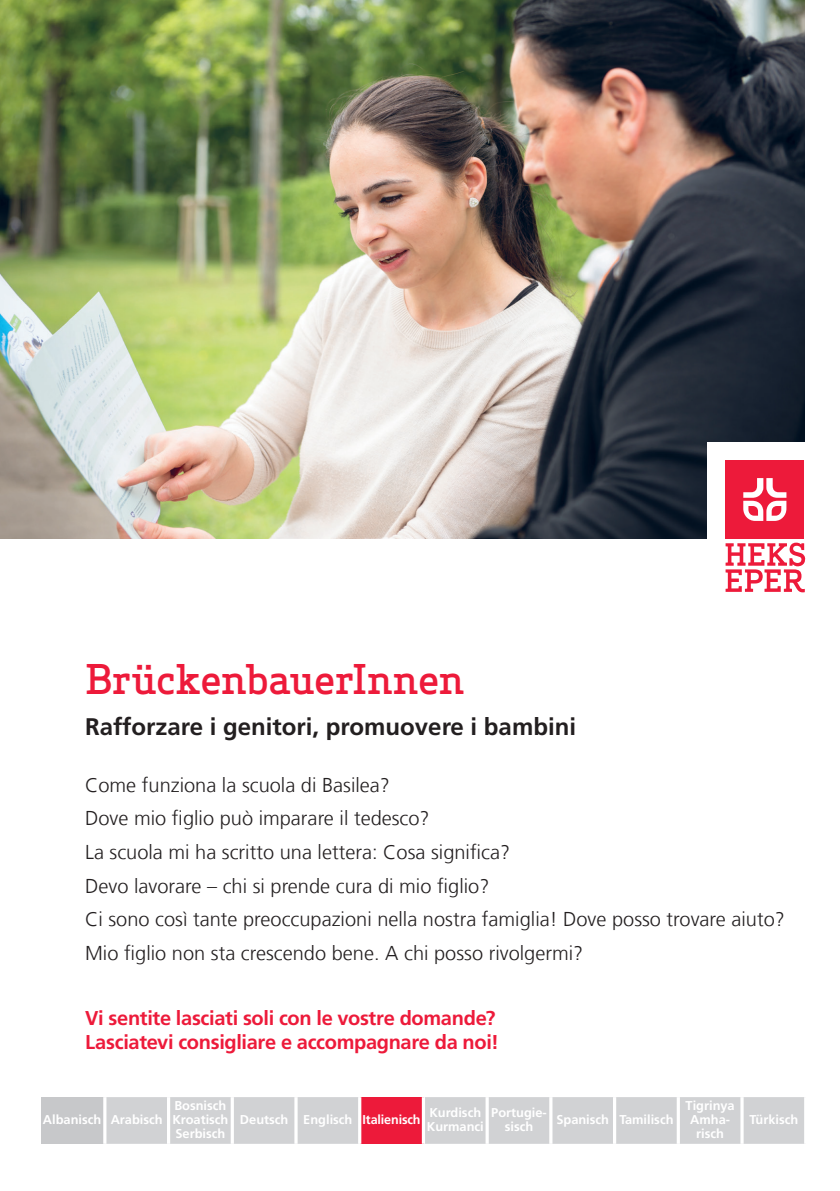
<style>
.page{position:relative;width:840px;height:1191px;background:#fff}
.page>*{position:absolute;margin:0;border:0;box-sizing:border-box;transform-origin:0 0}
.t1{font:500 40px "Apex Serif";letter-spacing:-.025em;color:#ed1a3a}
.t2{font:700 24px "Frutiger LT Com";color:#231f20}
.t3{font:300 20px/33.6px "Frutiger LT Com";color:#231f20}
.t4{font:700 20px/24px "Frutiger LT Com";letter-spacing:-.015em;color:#ed1a3a}
.t5{font:700 12.8px/14px "Frutiger LT Com";color:#fff}
</style>
<div class="page">
<img style="left:0;top:0;width:803px;height:539px">
<div style="left:707px;top:442px;width:103px;height:199px;background:#fff"></div>
<div style="left:725px;top:460px;width:78px;height:79px;background:#ed1a3a"></div>
<svg style="left:743px;top:478px;width:43px;height:43px"></svg>
<svg style="left:725px;top:542px;width:79px;height:50px"></svg>
<div style="left:41px;top:1097px;width:64px;height:46px;background:#c7c8ca"></div>
<div style="left:106px;top:1097px;width:697px;height:46px;background:#d1d2d4"></div>
<div style="left:359px;top:1097px;width:64px;height:46px;background:#ed1a3a"></div>
<hr style="left:549px;top:1097px;width:3px;height:46px;background:#fff">
<svg style="left:612px;top:1097px;width:4px;height:46px"></svg>
<hr style="left:676px;top:1097px;width:3px;height:46px;background:#fff">
<hr style="left:740px;top:1097px;width:3px;height:46px;background:#fff">
<hr style="left:103px;top:1097px;width:3px;height:46px;background:#fff">
<hr style="left:167px;top:1097px;width:3px;height:46px;background:#fff">
<svg style="left:230px;top:1097px;width:4px;height:46px"></svg>
<hr style="left:294px;top:1097px;width:3px;height:46px;background:#fff">
<hr style="left:358px;top:1097px;width:3px;height:46px;background:#fff">
<svg style="left:421px;top:1097px;width:4px;height:46px"></svg>
<hr style="left:485px;top:1097px;width:3px;height:46px;background:#fff">
<h1 class="t1" style="left:85px;top:654px;width:381px">BrückenbauerInnen</h1>
<p class="t2" style="left:85px;top:712px;width:492px">Rafforzare i genitori, promuovere i bambini</p>
<p class="t3" style="left:85px;top:768px;width:701px">Come funziona la scuola di Basilea?<br>Dove mio figlio può imparare il tedesco?<br>La scuola mi ha scritto una lettera: Cosa significa?<br>Devo lavorare – chi si prende cura di mio figlio?<br>Ci sono così tante preoccupazioni nella nostra famiglia! Dove posso trovare aiuto?<br>Mio figlio non sta crescendo bene. A chi posso rivolgermi?</p>
<p class="t4" style="left:85px;top:1006px;width:415px">Vi sentite lasciati soli con le vostre domande?<br>Lasciatevi consigliare e accompagnare da noi!</p>
<p class="t5" style="left:43px;top:1112px;width:121px">Albanisch Arabisch</p>
<p class="t5" style="left:172px;top:1098px;width:57px">Bosnisch<br>Kroatisch<br>Serbisch</p>
<p class="t5" style="left:240px;top:1112px;width:182px">Deutsch Englisch Italienisch</p>
<p class="t5" style="left:426px;top:1105px;width:58px">Kurdisch<br>Kurmanci</p>
<p class="t5" style="left:491px;top:1105px;width:57px;text-align:center">Portugie&shy;sisch</p>
<p class="t5" style="left:556px;top:1112px;width:119px">Spanisch Tamilisch</p>
<p class="t5" style="left:685px;top:1098px;width:51px;text-align:center">Tigrinya<br>Amha&shy;risch</p>
<p class="t5" style="left:749px;top:1112px;width:50px">Türkisch</p>
</div>
